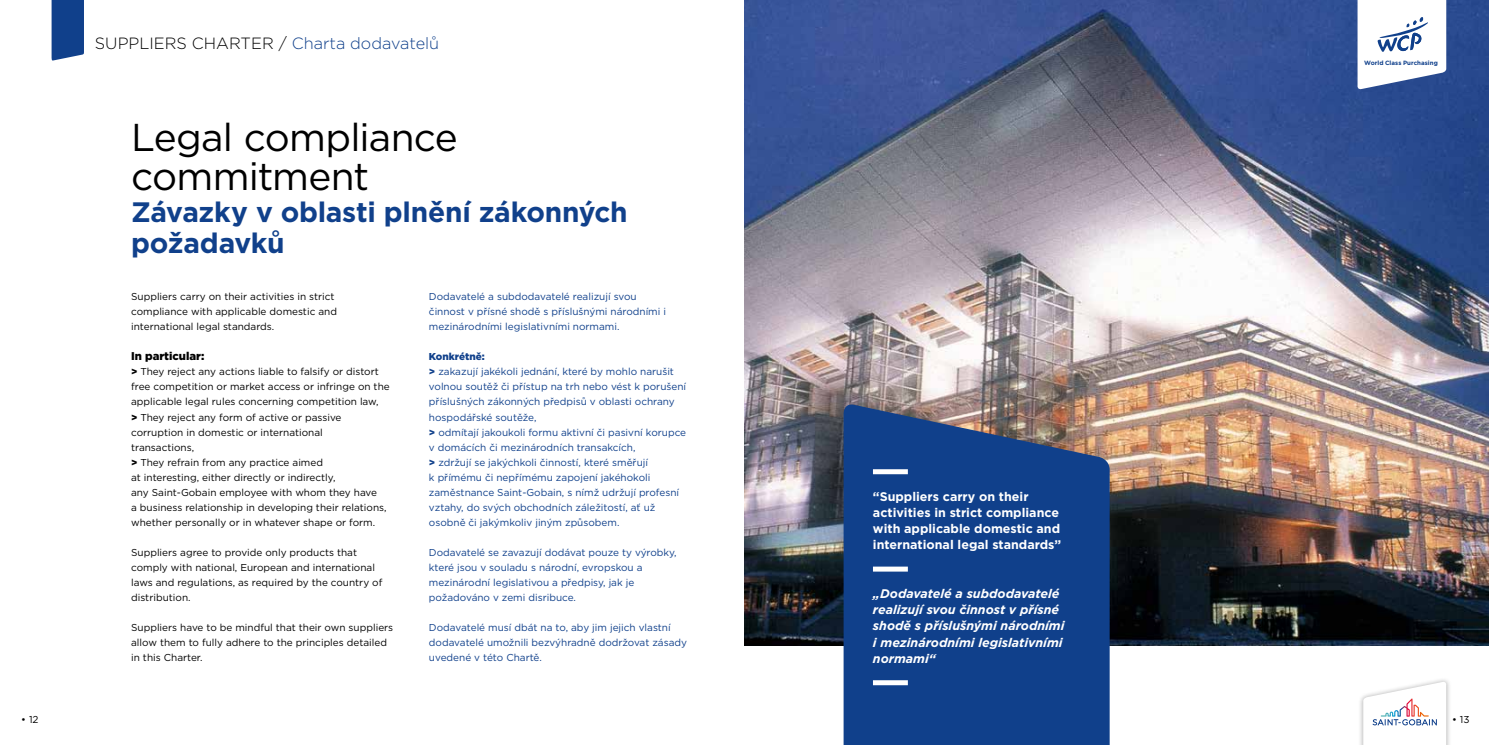
<style>
.page{position:relative;width:1489px;height:745px;background:#fff}
.page>*{position:absolute;margin:0;border:0;box-sizing:border-box;transform-origin:0 0}
.t1{font:38.75px/38.8px "Gotham";letter-spacing:-.02em;color:#000}
.t2{font:700 28px/31.5px "Gotham";letter-spacing:-.01em;color:#10408b}
.t3{font:300 16.25px "Gotham";color:#000}
.t4{font:italic 700 12.5px/16.2px "Gotham";color:#fff}
.t5{font:700 12.5px/16.2px "Gotham";color:#fff}
.t6{font:900 11.25px "Gotham";color:#000}
.t7{font:10px/15px "Gotham";color:#10408b}
.t8{font:10px/15px "Gotham";color:#000}
.t9{font:700 6.12px "Gotham";letter-spacing:.01em;color:#10408b}
.s1{color:#10408b}
.s2{font-weight:900}
</style>
<div class="page">
<img style="left:744px;top:0;width:744px;height:645px">
<svg style="left:843px;top:402px;width:266px;height:342px;background:#1c4588"></svg>
<div style="left:872px;top:469px;width:35px;height:5px;background:#fff"></div>
<div style="left:872px;top:566px;width:35px;height:5px;background:#fff"></div>
<svg style="left:872px;top:679px;width:35px;height:5px"></svg>
<div style="left:1357px;top:676px;width:94px;height:68px;background:#000;opacity:.3"></div>
<svg style="left:1363px;top:680px;width:82px;height:64px"></svg>
<div style="left:52px;top:0;width:32px;height:61px;background:#10408b"></div>
<svg style="left:1357px;top:0;width:88px;height:90px"></svg>
<h3 class="t3" style="left:95px;top:33px;width:346px">SUPPLIERS CHARTER / <span class="s1">Charta dodavatelů</span></h3>
<h1 class="t1" style="left:131px;top:117px;width:328px">Legal compliance commitment</h1>
<h2 class="t2" style="left:131px;top:195px;width:498px">Závazky v oblasti plnění zákonných požadavků</h2>
<p class="t8" style="left:131px;top:289px;width:207px">Suppliers carry on their activities in strict compliance with applicable domestic and international legal standards.</p>
<p class="t6" style="left:131px;top:348px;width:75px">In particular:</p>
<p class="t8" style="left:131px;top:364px;width:260px"><span class="s2">&gt;</span> They reject any actions liable to falsify or distort free competition or market access or infringe on the applicable legal rules concerning competition law,<br><span class="s2">&gt;</span> They reject any form of active or passive corruption in domestic or international<br>transactions,<br><span class="s2">&gt;</span> They refrain from any practice aimed<br>at interesting, either directly or indirectly,<br>any Saint-Gobain employee with whom they have<br>a business relationship in developing their relations, whether personally or in whatever shape or form.</p>
<p class="t8" style="left:131px;top:544px;width:253px">Suppliers agree to provide only products that comply with national, European and international laws and regulations, as required by the country of distribution.</p>
<p class="t8" style="left:131px;top:619px;width:263px">Suppliers have to be mindful that their own suppliers allow them to fully adhere to the principles detailed in this Charter.</p>
<p class="t7" style="left:429px;top:289px;width:238px">Dodavatelé a subdodavatelé realizují svou činnost v přísné shodě s příslušnými národními i mezinárodními legislativními normami.</p>
<p class="t7" style="left:429px;top:349px;width:259px"><span class="s2">Konkrétně:<br>&gt;</span> zakazují jakékoli jednání, které by mohlo narušit volnou soutěž či přístup na trh nebo vést k porušení příslušných zákonných předpisů v oblasti ochrany hospodářské soutěže,<br><span class="s2">&gt;</span> odmítají jakoukoli formu aktivní či pasivní korupce v domácích či mezinárodních transakcích,<br><span class="s2">&gt;</span> zdržují se jakýchkoli činností, které směřují<br>k přímému či nepřímému zapojení jakéhokoli zaměstnance Saint-Gobain, s nímž udržují profesní vztahy, do svých obchodních záležitostí, ať už osobně či jakýmkoliv jiným způsobem.</p>
<p class="t7" style="left:429px;top:544px;width:249px">Dodavatelé se zavazují dodávat pouze ty výrobky, které jsou v souladu s národní, evropskou a mezinárodní legislativou a předpisy, jak je požadováno v zemi disribuce.</p>
<p class="t7" style="left:429px;top:619px;width:259px">Dodavatelé musí dbát na to, aby jim jejich vlastní dodavatelé umožnili bezvýhradně dodržovat zásady uvedené v této Chartě.</p>
<p class="t5" style="left:872px;top:487px;width:190px">“Suppliers carry on their activities in strict compliance with applicable domestic and international legal standards”</p>
<p class="t4" style="left:872px;top:585px;width:193px">„Dodavatelé a subdodavatelé realizují svou činnost v přísné shodě s příslušnými národními i mezinárodními legislativními normami“</p>
<p class="t9" style="left:1363px;top:59px;width:75px">World Class Purchasing</p>
<p class="t8" style="left:21px;top:711px;width:19px">• 12</p>
<p class="t8" style="left:1451px;top:711px;width:19px">• 13</p>
</div>
